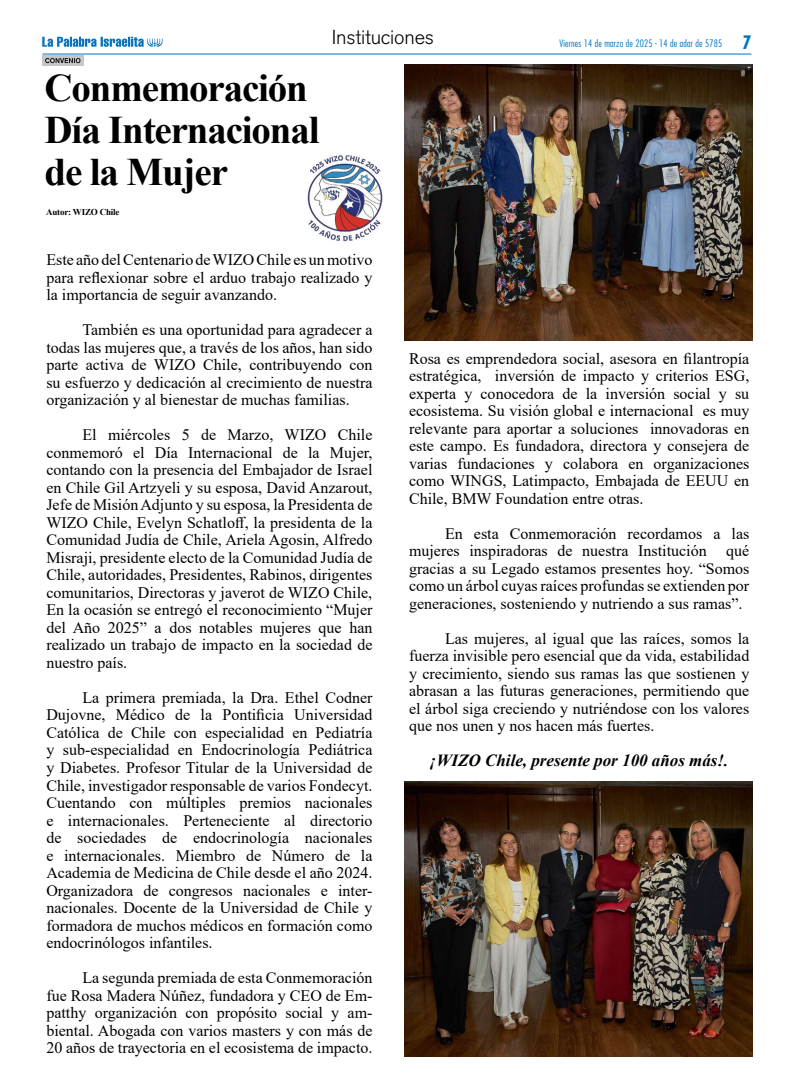
<style>
.page{position:relative;width:794px;height:1078px;background:#fff}
.page>*{position:absolute;margin:0;border:0;box-sizing:border-box;transform-origin:0 0}
.t1{font:700 39px/42px "Times New Roman";letter-spacing:-.03em;color:#000}
.t2{font:300 20px "Akzidenz Grotesk BQ";letter-spacing:-.01em;color:#000}
.t3{font:italic 700 17px "Times New Roman";color:#000}
.t4{font:16px/17.5px "Times New Roman";color:#000;text-align:justify}
.t5{font:300 condensed 10px "Futura Std";letter-spacing:.02em;color:#0075bf}
.t6{font:700 9px "Times New Roman";letter-spacing:-.02em;color:#000}
.s1{font-weight:700;font-size:18px}
</style>
<div class="page">
<div style="left:43px;top:55px;width:41px;height:11px;background:#c6c6c6"></div>
<svg style="left:45px;top:58px;width:35px;height:5px"></svg>
<img style="left:404px;top:65px;width:349px;height:275px">
<img style="left:307px;top:155px;width:76px;height:87px">
<img style="left:404px;top:781px;width:349px;height:274px">
<hr style="left:43px;top:53px;width:708px;height:1px;background:#0075bf">
<svg style="left:42px;top:37px;width:120px;height:10px"></svg>
<h1 class="t1" style="left:45px;top:66px;width:276px">Conmemoración<br>Día Internacional de la Mujer</h1>
<p class="t6" style="left:46px;top:205px;width:75px">Autor: WIZO Chile</p>
<p class="t2" style="left:332px;top:25px;width:104px">Instituciones</p>
<p class="t5" style="left:559px;top:37px;width:193px">Viernes 14 de marzo de 2025 - 14 de adar de 5785 <span class="s1">7</span></p>
<p class="t4" style="left:46px;top:250px;width:328px">Este año del Centenario de WIZO Chile es un motivo para reflexionar sobre el arduo trabajo realizado y la importancia de seguir avanzando.</p>
<p class="t4" style="left:46px;top:320px;width:328px;text-indent:36px">También es una oportunidad para agradecer a todas las mujeres que, a través de los años, han sido parte activa de WIZO Chile, contribuyendo con su esfuerzo y dedicación al crecimiento de nuestra organización y al bienestar de muchas familias.</p>
<p class="t4" style="left:46px;top:425px;width:328px;text-indent:36px">El miércoles 5 de Marzo, WIZO Chile conmemoró el Día Internacional de la Mujer, contando con la presencia del Embajador de Israel en Chile Gil Artzyeli y su esposa, David Anzarout, Jefe de Misión Adjunto y su esposa, la Presidenta de WIZO Chile, Evelyn Schatloff, la presidenta de la Comunidad Judía de Chile, Ariela Agosin, Alfredo Misraji, presidente electo de la Comunidad Judía de Chile, autoridades, Presidentes, Rabinos, dirigentes comunitarios, Directoras y javerot de WIZO Chile, En la ocasión se entregó el reconocimiento “Mujer del Año 2025” a dos notables mujeres que han realizado un trabajo de impacto en la sociedad de nuestro país.</p>
<p class="t4" style="left:46px;top:688px;width:328px;text-indent:36px">La primera premiada, la Dra. Ethel Codner Dujovne, Médico de la Pontificia Universidad Católica de Chile con especialidad en Pediatría y sub-especialidad en Endocrinología Pediátrica y Diabetes. Profesor Titular de la Universidad de Chile, investigador responsable de varios Fondecyt.<br>Cuentando con múltiples premios nacionales e internacionales. Perteneciente al directorio de sociedades de endocrinología nacionales e internacionales. Miembro de Número de la Academia de Medicina de Chile desde el año 2024.<br>Organizadora de congresos nacionales e inter&shy;nacionales. Docente de la Universidad de Chile y formadora de muchos médicos en formación como endocrinólogos infantiles.</p>
<p class="t4" style="left:46px;top:968px;width:328px;text-indent:36px">La segunda premiada de esta Conmemoración fue Rosa Madera Núñez, fundadora y CEO de Em&shy;patthy organización con propósito social y am&shy;biental. Abogada con varios masters y con más de 20 años de trayectoria en el ecosistema de impacto.</p>
<p class="t4" style="left:409px;top:349px;width:342px">Rosa es emprendedora social, asesora en filantropía estratégica, inversión de impacto y criterios ESG, experta y conocedora de la inversión social y su ecosistema. Su visión global e internacional es muy relevante para aportar a soluciones innovadoras en este campo. Es fundadora, directora y consejera de varias fundaciones y colabora en organizaciones como WINGS, Latimpacto, Embajada de EEUU en Chile, BMW Foundation entre otras.</p>
<p class="t4" style="left:409px;top:524px;width:342px;text-indent:36px">En esta Conmemoración recordamos a las mujeres inspiradoras de nuestra Institución qué gracias a su Legado estamos presentes hoy. “Somos como un árbol cuyas raíces profundas se extienden por generaciones, sosteniendo y nutriendo a sus ramas”.</p>
<p class="t4" style="left:409px;top:629px;width:342px;text-indent:36px">Las mujeres, al igual que las raíces, somos la fuerza invisible pero esencial que da vida, estabilidad y crecimiento, siendo sus ramas las que sostienen y abrasan a las futuras generaciones, permitiendo que el árbol siga creciendo y nutriéndose con los valores que nos unen y nos hacen más fuertes.</p>
<p class="t3" style="left:430px;top:748px;width:300px">¡WIZO Chile, presente por 100 años más!.</p>
</div>
